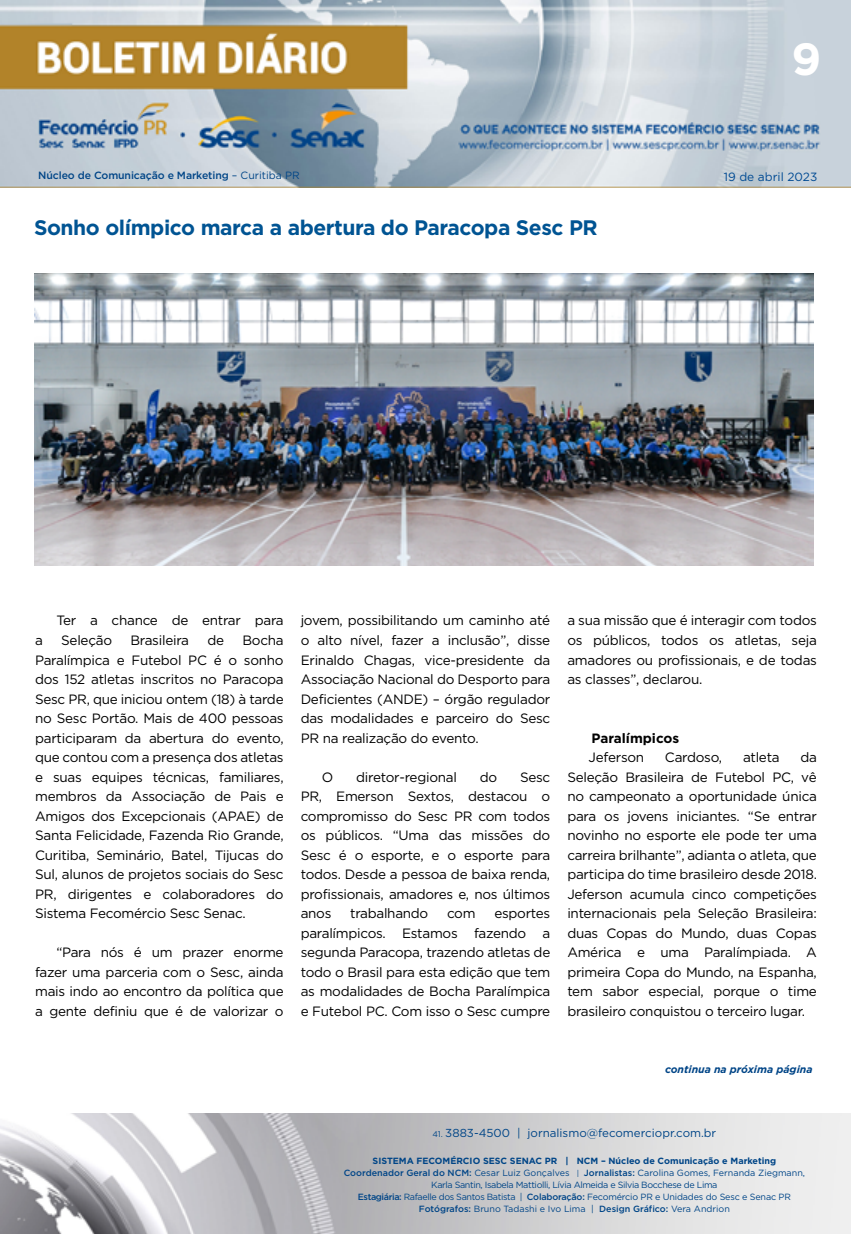
<style>
.page{position:relative;width:851px;height:1234px;background:#fff}
.page>*{position:absolute;margin:0;border:0;box-sizing:border-box;transform-origin:0 0}
.t1{font:700 45px "Gotham";color:#fff}
.GRAVATA_italic{font:700 21px "Gotham";letter-spacing:-.02em;color:#005493}
.TEXTO{font:13.5px/19.5px "Gotham";letter-spacing:-.02em;color:#000;text-align:justify}
.TÍTULO{font:700 13.5px "Gotham";color:#000}
.t2{font:11.85px "Gotham";color:#004a93}
.t3{font:11.55px "Gotham";color:#004587}
.t4{font:500 10.5px "Gotham";letter-spacing:-.01em;color:#004587}
.t5{font:italic 700 10.5px "Gotham";color:#004587}
.t6{font:9px/12px "Gotham";letter-spacing:-.04em;color:#004587;text-align:center}
.t7{font:700 9px/12px "Gotham";color:#004587;text-align:center}
.s1{font-weight:400}
.s2{font-size:8.25px}
.s3{font-weight:500}
.s4{font-weight:400;font-size:7.65px}
</style>
<div class="page">
<img style="left:0;top:0;width:850px;height:188px">
<img style="left:0;top:1113px;width:850px;height:120px">
<img style="left:34px;top:274px;width:779px;height:292px">
<p class="t4" style="left:38px;top:168px;width:263px">Núcleo de Comunicação e Marketing <span class="s1">– Curitiba PR</span></p>
<p class="GRAVATA_italic" style="left:34px;top:214px;width:565px">Sonho olímpico marca a abertura do Paracopa Sesc PR</p>
<p class="t1" style="left:791px;top:29px;width:31px">9</p>
<p class="t2" style="left:723px;top:170px;width:95px">19 de abril 2023</p>
<p class="TEXTO" style="left:56px;top:610px;width:229px">Ter a chance de entrar para</p>
<p class="TEXTO" style="left:35px;top:630px;width:250px;text-indent:207px">Bocha Paralímpica e Futebol PC é o sonho dos 152 atletas inscritos no Paracopa Sesc PR, que iniciou ontem (18) à tarde no Sesc Portão. Mais de 400 pessoas participaram da abertura do evento, que contou com a presença dos atletas e suas equipes técnicas, familiares, membros da Associação de Pais e Amigos dos Excepcionais (APAE) de Santa Felicidade, Fazenda Rio Grande, Curitiba, Seminário, Batel, Tijucas do Sul, alunos de projetos sociais do Sesc PR, dirigentes e colaboradores do Sistema Fecomércio Sesc Senac.</p>
<p class="TEXTO" style="left:35px;top:942px;width:250px;text-indent:21px">“Para nós é um prazer enorme fazer uma parceria com o Sesc, ainda mais indo ao encontro da política que a gente definiu que é de valorizar o</p>
<p class="TEXTO" style="left:35px;top:630px;width:9px">a</p>
<p class="TEXTO" style="left:61px;top:630px;width:52px">Seleção</p>
<p class="TEXTO" style="left:130px;top:630px;width:60px">Brasileira</p>
<p class="TEXTO" style="left:207px;top:630px;width:18px">de</p>
<p class="TEXTO" style="left:300px;top:610px;width:251px">jovem, possibilitando um caminho até o alto nível, fazer a inclusão”, disse Erinaldo Chagas, vice-presidente da Associação Nacional do Desporto para Deficientes (ANDE) – órgão regulador das modalidades e parceiro do Sesc PR na realização do evento.</p>
<p class="TEXTO" style="left:322px;top:766px;width:13px">O</p>
<p class="TEXTO" style="left:356px;top:766px;width:102px">diretor-regional</p>
<p class="TEXTO" style="left:479px;top:766px;width:19px">do</p>
<p class="TEXTO" style="left:300px;top:766px;width:251px;text-indent:219px">Sesc PR, Emerson Sextos, destacou o compromisso do Sesc PR com todos os públicos. “Uma das missões do Sesc é o esporte, e o esporte para todos. Desde a pessoa de baixa renda, profissionais, amadores e, nos últimos anos</p>
<p class="TEXTO" style="left:350px;top:903px;width:80px">trabalhando</p>
<p class="TEXTO" style="left:447px;top:903px;width:30px">com</p>
<p class="TEXTO" style="left:300px;top:903px;width:251px;text-indent:194px">esportes paralímpicos. Estamos fazendo a segunda Paracopa, trazendo atletas de todo o Brasil para esta edição que tem as modalidades de Bocha Paralímpica e Futebol PC. Com isso o Sesc cumpre</p>
<p class="TEXTO" style="left:567px;top:610px;width:251px">a sua missão que é interagir com todos os públicos, todos os atletas, seja amadores ou profissionais, e de todas as classes”, declarou.</p>
<p class="TÍTULO" style="left:591px;top:728px;width:89px">Paralímpicos</p>
<p class="TEXTO" style="left:588px;top:747px;width:57px">Jeferson</p>
<p class="TEXTO" style="left:665px;top:747px;width:59px">Cardoso,</p>
<p class="TEXTO" style="left:742px;top:747px;width:38px">atleta</p>
<p class="TEXTO" style="left:567px;top:747px;width:251px;text-indent:233px">da Seleção Brasileira de Futebol PC, vê no campeonato a oportunidade única para os jovens iniciantes. “Se entrar novinho no esporte ele pode ter uma carreira brilhante”, adianta o atleta, que participa do time brasileiro desde 2018.<br>Jeferson acumula cinco competições internacionais pela Seleção Brasileira: duas Copas do Mundo, duas Copas América e uma Paralímpiada. A primeira Copa do Mundo, na Espanha, tem sabor especial, porque o time brasileiro conquistou o terceiro lugar.</p>
<p class="t5" style="left:665px;top:1062px;width:149px">continua na próxima página</p>
<p class="t3" style="left:432px;top:1126px;width:285px"><span class="s2">41.</span> 3883-4500 | jornalismo@fecomerciopr.com.br</p>
<p class="t7" style="left:343px;top:1154px;width:463px">SISTEMA FECOMÉRCIO SESC SENAC PR | NCM – Núcleo de Comunicação e Marketing<br><span class="s3">Coordenador Geral do NCM:</span> <span class="s1">Cesar Luiz Gonçalves</span> <span class="s4">|</span> <span class="s3">Jornalistas:</span> <span class="s1">Carolina Gomes, Fernanda Ziegmann,</span></p>
<p class="t6" style="left:358px;top:1178px;width:434px">Karla Santin, Isabela Mattiolli, Lívia Almeida e Silvia Bocchese de Lima<br><span class="s3">Estagiária:</span> Rafaelle dos Santos Batista | <span class="s3">Colaboração:</span> Fecomércio PR e Unidades do Sesc e Senac PR<br><span class="s3">Fotógrafos:</span> Bruno Tadashi e Ivo Lima | <span class="s3">Design Gráfico:</span> Vera Andrion</p>
</div>
